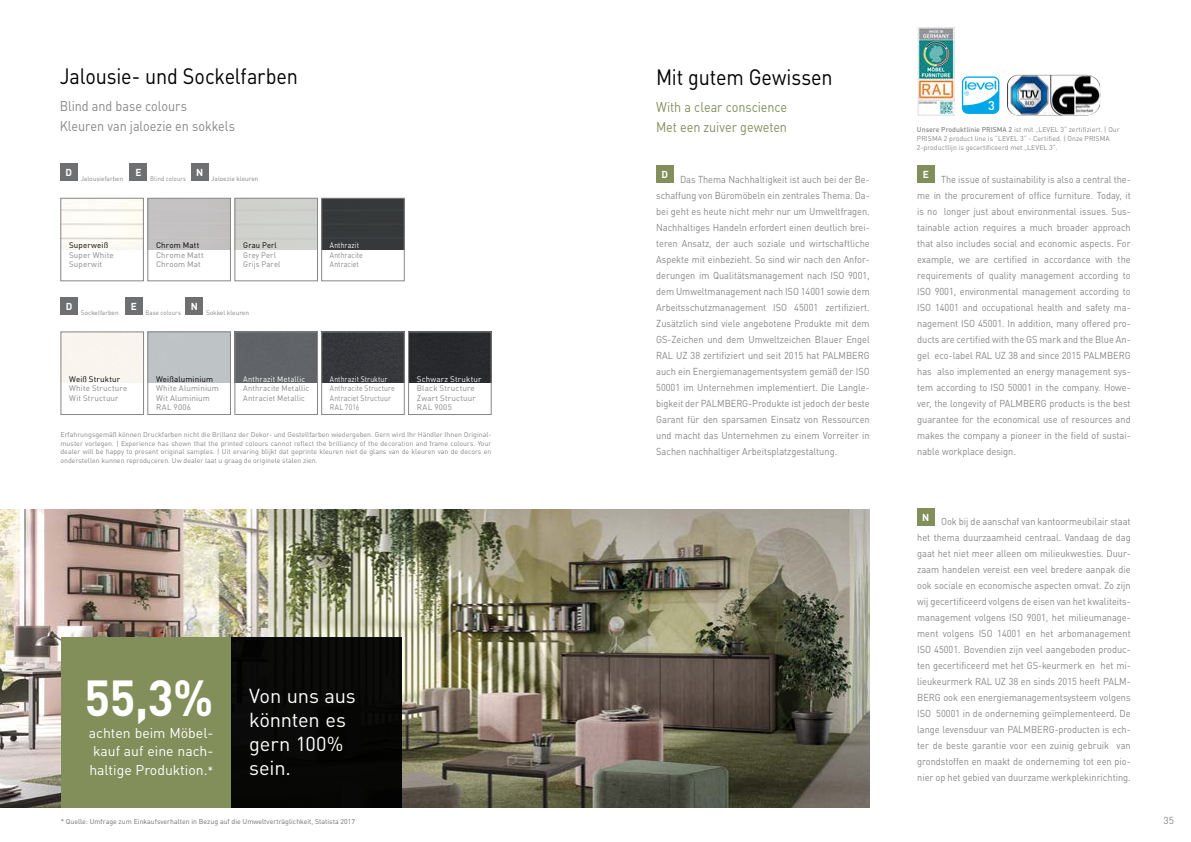
<style>
.page{position:relative;width:1191px;height:842px;background:#fff}
.page>*{position:absolute;margin:0;border:0;box-sizing:border-box;transform-origin:0 0}
.t1{font:700 50px "DINOT";color:#fff;scale:.95 1}
.t2{font:22px "DINOT";letter-spacing:-.01em;color:#000;scale:.9 1}
.t3{font:20px/24px "DINOT";letter-spacing:-.01em;color:#fff}
.t4{font:14px/18.5px "DINOT";color:#fff;text-align:justify}
.t5{font:14px/20px "DINOT";letter-spacing:-.005em;color:#878786;scale:.9 1}
.t6{font:14px/20px "DINOT";letter-spacing:-.005em;color:#838f5b;scale:.9 1}
.t7{font:500 12.6px "DIN";color:#fff}
.t8{font:10px/16px "DINOT";color:#878786;text-align:justify;scale:.92 1}
.t9{font:700 10px "DINOT";color:#fff}
.t10{font:10px "DINOT";color:#878786}
.t11{font:8px/9.6px "DINOT";letter-spacing:.015em;color:#878786}
.t12{font:8px/9.6px "DINOT";letter-spacing:.015em;color:#878786;scale:.86 1}
.t13{font:8px/9.6px "DINOT";letter-spacing:.015em;color:#878786;scale:.95 1}
.t14{font:8px "DINOT";letter-spacing:.015em;color:#000}
.t15{font:8px "DINOT";letter-spacing:.015em;color:#fff;scale:.86 1}
.t16{font:8px "DINOT";letter-spacing:.015em;color:#fff;scale:.95 1}
.t17{font:8px "DINOT";letter-spacing:.015em;color:#fff}
.t18{font:8px "DINOT";letter-spacing:.015em;color:#000;scale:.95 1}
.t19{font:7px/8.4px "DINOT";color:#878786;text-align:justify}
.t20{font:7px "DINOT";color:#6f6f6e}
.t21{font:6.5px "DINOT";color:#878786}
.t22{font:6.5px "DINOT";letter-spacing:.025em;color:#878786;scale:.9 1}
.s1{font-size:12px}
.s2{font-weight:500}
</style>
<div class="page">
<div style="left:60px;top:164px;width:17px;height:17px;background:#6e6f71"></div>
<div style="left:130px;top:164px;width:17px;height:17px;background:#6e6f71"></div>
<div style="left:191px;top:164px;width:17px;height:17px;background:#6e6f71"></div>
<div style="left:61px;top:198px;width:83px;height:83px;border:1px solid #878786"></div>
<div style="left:148px;top:198px;width:83px;height:83px;border:1px solid #878786"></div>
<div style="left:235px;top:198px;width:83px;height:83px;border:1px solid #878786"></div>
<div style="left:323px;top:200px;width:79px;height:49px;background:#363839"></div>
<div style="left:321px;top:198px;width:83px;height:83px;border:1px solid #878786"></div>
<div style="left:61px;top:298px;width:17px;height:17px;background:#6e6f71"></div>
<div style="left:125px;top:298px;width:17px;height:17px;background:#6e6f71"></div>
<div style="left:186px;top:298px;width:17px;height:17px;background:#6e6f71"></div>
<div style="left:61px;top:332px;width:83px;height:83px;border:1px solid #878786"></div>
<div style="left:148px;top:332px;width:83px;height:83px;border:1px solid #878786"></div>
<div style="left:323px;top:334px;width:79px;height:49px;background:#36383c"></div>
<div style="left:321px;top:332px;width:83px;height:83px;border:1px solid #878786"></div>
<div style="left:410px;top:334px;width:79px;height:49px;background:#27292d"></div>
<div style="left:408px;top:332px;width:83px;height:83px;border:1px solid #878786"></div>
<div style="left:237px;top:334px;width:79px;height:49px;background:#606367"></div>
<div style="left:235px;top:332px;width:83px;height:83px;border:1px solid #878786"></div>
<img style="left:0;top:509px;width:869px;height:298px">
<div style="left:61px;top:637px;width:170px;height:170px;background:#838f5b"></div>
<div style="left:231px;top:637px;width:170px;height:170px;background:#070706"></div>
<div style="left:656px;top:166px;width:17px;height:17px;background:#838f5b"></div>
<div style="left:917px;top:166px;width:17px;height:17px;background:#838f5b"></div>
<div style="left:917px;top:508px;width:17px;height:17px;background:#838f5b"></div>
<svg style="left:960px;top:75px;width:41px;height:40px"></svg>
<div style="left:962px;top:76px;width:37px;height:38px;background:#00a7e7;border-radius:6px"></div>
<svg style="left:963px;top:78px;width:35px;height:27px"></svg>
<img style="left:1007px;top:75px;width:93px;height:40px">
<img style="left:917px;top:26px;width:37px;height:89px">
<h2 class="t2" style="left:60px;top:59px;width:266px">Jalousie- und Sockelfarben</h2>
<h3 class="t5" style="left:60px;top:94px;width:196px">Blind and base colours<br>Kleuren van jaloezie en sokkels</h3>
<p class="t9" style="left:66px;top:165px;width:8px">D</p>
<p class="t21" style="left:81px;top:174px;width:44px">Jalousiefarben</p>
<p class="t9" style="left:135px;top:165px;width:8px">E</p>
<p class="t22" style="left:150px;top:174px;width:42px">Blind colours</p>
<p class="t9" style="left:196px;top:165px;width:9px">N</p>
<p class="t21" style="left:211px;top:174px;width:49px">Jaloezie kleuren</p>
<p class="t14" style="left:69px;top:239px;width:41px">Superweiß</p>
<p class="t11" style="left:69px;top:249px;width:46px">Super White<br>Superwit</p>
<p class="t14" style="left:156px;top:239px;width:45px">Chrom Matt</p>
<p class="t11" style="left:156px;top:249px;width:49px">Chrome Matt<br>Chroom Mat</p>
<p class="t18" style="left:243px;top:239px;width:37px">Grau Perl</p>
<p class="t13" style="left:243px;top:249px;width:41px">Grey Perl<br>Grijs Parel</p>
<p class="t15" style="left:330px;top:239px;width:35px">Anthrazit</p>
<p class="t12" style="left:330px;top:249px;width:40px">Anthracite<br>Antraciet</p>
<p class="t9" style="left:66px;top:299px;width:8px">D</p>
<p class="t21" style="left:81px;top:308px;width:39px">Sockelfarben</p>
<p class="t9" style="left:131px;top:299px;width:8px">E</p>
<p class="t22" style="left:145px;top:308px;width:41px">Base colours</p>
<p class="t9" style="left:191px;top:299px;width:9px">N</p>
<p class="t21" style="left:206px;top:308px;width:45px">Sokkel kleuren</p>
<p class="t14" style="left:69px;top:373px;width:52px">Weiß Struktur</p>
<p class="t11" style="left:69px;top:383px;width:60px">White Structure<br>Wit Structuur</p>
<p class="t14" style="left:156px;top:373px;width:58px">Weißaluminium</p>
<p class="t11" style="left:156px;top:383px;width:64px">White Aluminium<br>Wit Aluminium<br>RAL 9006</p>
<p class="t16" style="left:243px;top:373px;width:67px">Anthrazit Metallic</p>
<p class="t13" style="left:243px;top:383px;width:71px">Anthracite Metallic<br>Antraciet Metallic</p>
<p class="t15" style="left:330px;top:373px;width:68px">Anthrazit Struktur</p>
<p class="t12" style="left:330px;top:383px;width:77px">Anthracite Structure<br>Antraciet Structuur<br>RAL 7016</p>
<p class="t17" style="left:417px;top:373px;width:66px">Schwarz Struktur</p>
<p class="t11" style="left:417px;top:383px;width:60px;text-align:justify">Black Structure Zwart Structuur RAL 9005</p>
<p class="t19" style="left:60px;top:430px;width:432px">Erfahrungsgemäß können Druckfarben nicht die Brillanz der Dekor- und Gestellfarben wiedergeben. Gern wird Ihr Händler Ihnen Original&shy;muster vorlegen. | Experience has shown that the printed colours cannot reflect the brilliancy of the decoration and frame colours. Your dealer will be happy to present original samples. | Uit ervaring blijkt dat geprinte kleuren niet de glans van de kleuren van de decors en onderstellen kunnen reproduceren. Uw dealer laat u graag de originele stalen zien.</p>
<h1 class="t1" style="left:84px;top:659px;width:137px">55,3%</h1>
<h3 class="t4" style="left:89px;top:722px;width:126px">achten beim Möbel&shy;kauf auf eine nach&shy;haltige Produktion.<span class="s1">*</span></h3>
<h3 class="t3" style="left:249px;top:682px;width:108px">Von uns aus könnten es gern 100% sein.</h3>
<p class="t20" style="left:61px;top:816px;width:296px">* Quelle: Umfrage zum Einkaufsverhalten in Bezug auf die Umweltverträglichkeit, Statista 2017</p>
<h2 class="t2" style="left:656px;top:60px;width:198px">Mit gutem Gewissen</h2>
<h3 class="t6" style="left:656px;top:96px;width:147px">With a clear conscience<br>Met een zuiver geweten</h3>
<p class="t9" style="left:661px;top:167px;width:8px">D</p>
<p class="t8" style="left:656px;top:170px;width:234px;text-indent:24px">Das Thema Nachhaltigkeit ist auch bei der Be&shy;schaffung von Büromöbeln ein zentrales Thema. Da&shy;bei geht es heute nicht mehr nur um Umweltfragen.<br>Nachhaltiges Handeln erfordert einen deutlich brei&shy;teren Ansatz, der auch soziale und wirtschaftliche Aspekte mit einbezieht. So sind wir nach den Anfor&shy;derungen im Qualitätsmanagement nach ISO 9001, dem Umweltmanagement nach ISO 14001 sowie dem Arbeitsschutzmanagement ISO 45001 zertifiziert.<br>Zusätzlich sind viele angebotene Produkte mit dem GS-Zeichen und dem Umweltzeichen Blauer Engel RAL UZ 38 zertifiziert und seit 2015 hat PALMBERG auch ein Energiemanagementsystem gemäß der ISO 50001 im Unternehmen implementiert. Die Langle&shy;bigkeit der PALMBERG-Produkte ist jedoch der beste Garant für den sparsamen Einsatz von Ressourcen und macht das Unternehmen zu einem Vorreiter in Sachen nachhaltiger Arbeitsplatzgestaltung.</p>
<p class="t7" style="left:988px;top:98px;width:8px">3</p>
<p class="t19" style="left:917px;top:124px;width:204px;line-height:9px;text-align:left"><span class="s2">Unsere Produktlinie PRISMA 2</span> ist mit „LEVEL 3“ zertifiziert. | Our<br>PRISMA 2 product line is “LEVEL 3“ - Certified. | Onze PRISMA<br>2-productlijn is gecertificeerd met „LEVEL 3“.</p>
<p class="t9" style="left:922px;top:167px;width:8px">E</p>
<p class="t8" style="left:917px;top:170px;width:234px;text-indent:24px">The issue of sustainability is also a central the&shy;me in the procurement of office furniture. Today, it is no longer just about environmental issues. Sus&shy;tainable action requires a much broader approach that also includes social and economic aspects. For example, we are certified in accordance with the requirements of quality management according to ISO 9001, environmental management according to ISO 14001 and occupational health and safety ma&shy;nagement ISO 45001. In addition, many offered pro&shy;ducts are certified with the GS mark and the Blue An&shy;gel eco-label RAL UZ 38 and since 2015 PALMBERG has also implemented an energy management sys&shy;tem according to ISO 50001 in the company. Howe&shy;ver, the longevity of PALMBERG products is the best guarantee for the economical use of resources and makes the company a pioneer in the field of sustai&shy;nable workplace design.</p>
<p class="t9" style="left:922px;top:509px;width:9px">N</p>
<p class="t8" style="left:917px;top:513px;width:234px;text-indent:24px">Ook bij de aanschaf van kantoormeubilair staat het thema duurzaamheid centraal. Vandaag de dag gaat het niet meer alleen om milieukwesties. Duur&shy;zaam handelen vereist een veel bredere aanpak die ook sociale en economische aspecten omvat. Zo zijn wij gecertificeerd volgens de eisen van het kwaliteits&shy;management volgens ISO 9001, het milieumanage&shy;ment volgens ISO 14001 en het arbomanagement ISO 45001. Bovendien zijn veel aangeboden produc&shy;ten gecertificeerd met het GS-keurmerk en het mi&shy;lieukeurmerk RAL UZ 38 en sinds 2015 heeft PALM-BERG ook een energiemanagementsysteem volgens ISO 50001 in de onderneming geïmplementeerd. De lange levensduur van PALMBERG-producten is ech&shy;ter de beste garantie voor een zuinig gebruik van grondstoffen en maakt de onderneming tot een pio&shy;nier op het gebied van duurzame werkplekinrichting.</p>
<p class="t10" style="left:1163px;top:813px;width:12px">35</p>
</div>
